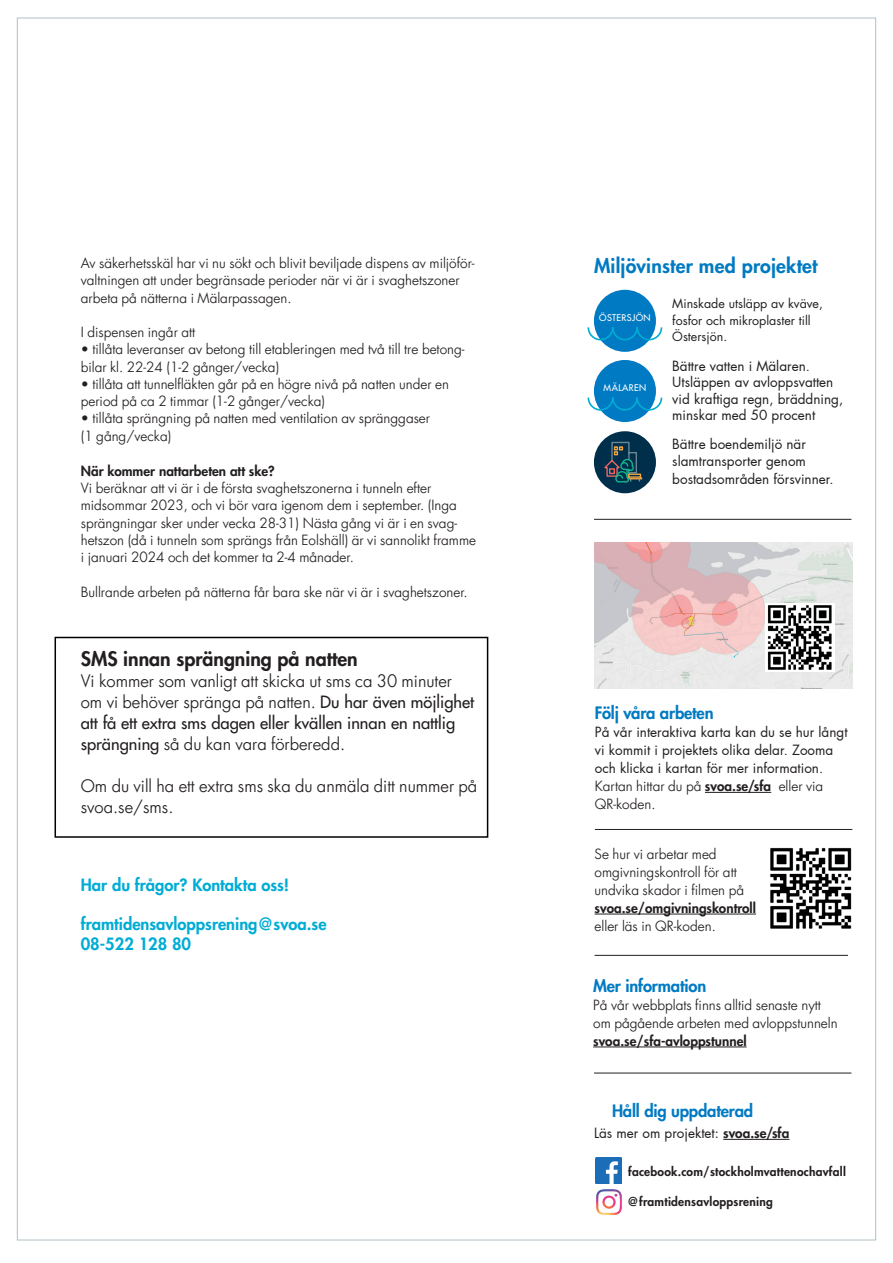
<style>
.page{position:relative;width:893px;height:1263px;background:#fff}
.page>*{position:absolute;margin:0;border:0;box-sizing:border-box;transform-origin:0 0}
.t1{font:800 19.5px "Futura LT Pro";color:#231f20}
.t2{font:800 19.5px "Futura LT Pro";letter-spacing:.01em;color:#007ac2}
.t3{font:800 16.65px "Futura LT Pro";letter-spacing:-.01em;color:#007ac2}
.t4{font:16.5px/21px "Futura L Tfor SVOA Sm Lt";color:#231f20}
.t5{font:800 16.5px/19.8px "Futura LT Pro";color:#00acd5}
.t6{font:500 16.5px "Futura LT Pro";color:#231f20}
.t7{font:13.5px/17.2px "Futura L Tfor SVOA Sm Lt";color:#231f20}
.t8{font:13.5px/16.5px "Futura";color:#231f20}
.t9{font:800 13.5px "Futura LT Pro";color:#231f20}
.t10{font:12.45px/16.5px "Futura Std";color:#231f20}
.t11{font:800 12px "Futura LT Pro";letter-spacing:.02em;color:#231f20}
.t12{font:500 9px "Futura LT Pro";letter-spacing:.04em;color:#fff}
.s1{font-family:"Futura LT Pro";font-weight:500}
.s2{font-family:"Futura L Tfor SVOA Sm Lt"}
.s3{font-family:"Futura LT Pro";font-weight:800}
</style>
<div class="page">
<img style="left:594px;top:542px;width:259px;height:146px">
<img style="left:596px;top:1158px;width:25px;height:25px">
<img style="left:595px;top:1183px;width:27px;height:32px">
<hr style="left:723px;top:1139px;width:66px;height:1px;background:#231f20">
<div style="left:594px;top:290px;width:62px;height:62px;background:#007ac2;border-radius:50%"></div>
<svg style="left:587px;top:326px;width:76px;height:15px"></svg>
<div style="left:594px;top:360px;width:62px;height:62px;background:#007ac2;border-radius:50%"></div>
<svg style="left:587px;top:396px;width:76px;height:15px"></svg>
<div style="left:594px;top:431px;width:62px;height:62px;background:#002f4c;border-radius:50%"></div>
<svg style="left:604px;top:441px;width:39px;height:42px"></svg>
<hr style="left:594px;top:1073px;width:257px;height:1px;background:#231f20">
<hr style="left:594px;top:519px;width:257px;height:1px;background:#231f20">
<hr style="left:593px;top:1046px;width:154px;height:1px;background:#231f20">
<hr style="left:595px;top:955px;width:253px;height:1px;background:#231f20">
<hr style="left:595px;top:914px;width:161px;height:1px;background:#231f20">
<hr style="left:595px;top:829px;width:257px;height:1px;background:#231f20">
<hr style="left:705px;top:792px;width:66px;height:1px;background:#231f20">
<img style="left:766px;top:603px;width:68px;height:69px">
<img style="left:770px;top:847px;width:82px;height:82px">
<div style="left:55px;top:637px;width:433px;height:201px;border:2px solid #000002"></div>
<p class="t7" style="left:81px;top:255px;width:395px">Av säkerhetsskäl har vi nu sökt och blivit beviljade dispens av miljöför&shy;valtningen att under begränsade perioder när vi är i svaghetszoner arbeta på nätterna i Mälarpassagen.</p>
<p class="t7" style="left:81px;top:324px;width:116px">I dispensen ingår att</p>
<p class="t7" style="left:81px;top:341px;width:385px">• tillåta leveranser av betong till etableringen med två till tre betong&shy;bilar kl. 22-24 (1-2 gånger/vecka)</p>
<p class="t7" style="left:81px;top:375px;width:370px">• tillåta att tunnelfläkten går på en högre nivå på natten under en period på ca 2 timmar (1-2 gånger/vecka)</p>
<p class="t7" style="left:81px;top:410px;width:351px">• tillåta sprängning på natten med ventilation av spränggaser (1 gång/vecka)</p>
<p class="t9" style="left:81px;top:461px;width:195px">När kommer nattarbeten att ske?</p>
<p class="t7" style="left:81px;top:480px;width:397px">Vi beräknar att vi är i de första svaghetszonerna i tunneln efter midsommar 2023, och vi bör vara igenom dem i september. (Inga sprängningar sker under vecka 28-31) Nästa gång vi är i en svag&shy;hetszon (då i tunneln som sprängs från Eolshäll) är vi sannolikt framme i januari 2024 och det kommer ta 2-4 månader.</p>
<p class="t7" style="left:81px;top:583px;width:388px">Bullrande arbeten på nätterna får bara ske när vi är i svaghetszoner.</p>
<h1 class="t1" style="left:81px;top:644px;width:278px">SMS innan sprängning på natten</h1>
<p class="t4" style="left:81px;top:671px;width:395px">Vi kommer som vanligt att skicka ut sms ca 30 minuter om vi behöver spränga på natten. <span class="s1">Du har även möjlighet</span></p>
<p class="t6" style="left:81px;top:711px;width:376px">att få ett extra sms dagen eller kvällen innan en nattlig</p>
<p class="t4" style="left:81px;top:734px;width:266px"><span class="s1">sprängning</span> så du kan vara förberedd.</p>
<p class="t4" style="left:81px;top:776px;width:398px">Om du vill ha ett extra sms ska du anmäla ditt nummer på svoa.se/sms.</p>
<p class="t5" style="left:81px;top:874px;width:210px">Har du frågor? Kontakta oss!</p>
<p class="t5" style="left:81px;top:914px;width:247px">framtidensavloppsrening@svoa.se<br>08-522 128 80</p>
<h1 class="t2" style="left:594px;top:251px;width:225px">Miljövinster med projektet</h1>
<p class="t12" style="left:599px;top:310px;width:53px">ÖSTERSJÖN</p>
<p class="t10" style="left:672px;top:296px;width:152px">Minskade utsläpp av kväve, fosfor och mikroplaster till<br>Östersjön.</p>
<p class="t8" style="left:672px;top:357px;width:172px">Bättre vatten i Mälaren.<br>Utsläppen av avloppsvatten vid kraftiga regn, bräddning, minskar med 50 procent</p>
<p class="t8" style="left:672px;top:436px;width:135px">Bättre boendemiljö när slamtransporter genom</p>
<p class="t8" style="left:672px;top:471px;width:163px">bostadsområden försvinner.</p>
<p class="t12" style="left:604px;top:381px;width:44px">MÄLAREN</p>
<p class="t3" style="left:595px;top:700px;width:120px">Följ våra arbeten</p>
<p class="t8" style="left:595px;top:723px;width:254px;line-height:18px">På vår interaktiva karta kan du se hur långt vi kommit i projektets olika delar. Zooma och klicka i kartan för mer information<span class="s2">.</span></p>
<p class="t7" style="left:595px;top:777px;width:230px;line-height:18px">Kartan hittar du på <span class="s3">svoa.se/sfa</span> eller via<br>QR-koden.</p>
<p class="t7" style="left:595px;top:845px;width:151px;line-height:18px">Se hur vi arbetar med omgivningskontroll för att undvika skador i filmen på</p>
<p class="t9" style="left:595px;top:897px;width:163px">svoa.se/omgivningskontroll</p>
<p class="t7" style="left:595px;top:917px;width:123px">eller läs in QR-koden.</p>
<p class="t3" style="left:593px;top:973px;width:115px">Mer information</p>
<p class="t7" style="left:593px;top:996px;width:246px;line-height:18px">På vår webbplats finns alltid senaste nytt om pågående arbeten med avloppstunneln</p>
<p class="t9" style="left:593px;top:1030px;width:155px">svoa.se/sfa-avloppstunnel</p>
<p class="t3" style="left:612px;top:1098px;width:143px">Håll dig uppdaterad</p>
<p class="t8" style="left:594px;top:1125px;width:197px">Läs mer om projektet: <span class="s3">svoa.se/sfa</span></p>
<p class="t11" style="left:628px;top:1163px;width:219px">facebook.com/stockholmvattenochavfall</p>
<p class="t11" style="left:627px;top:1192px;width:147px">@framtidensavloppsrening</p>
</div>
